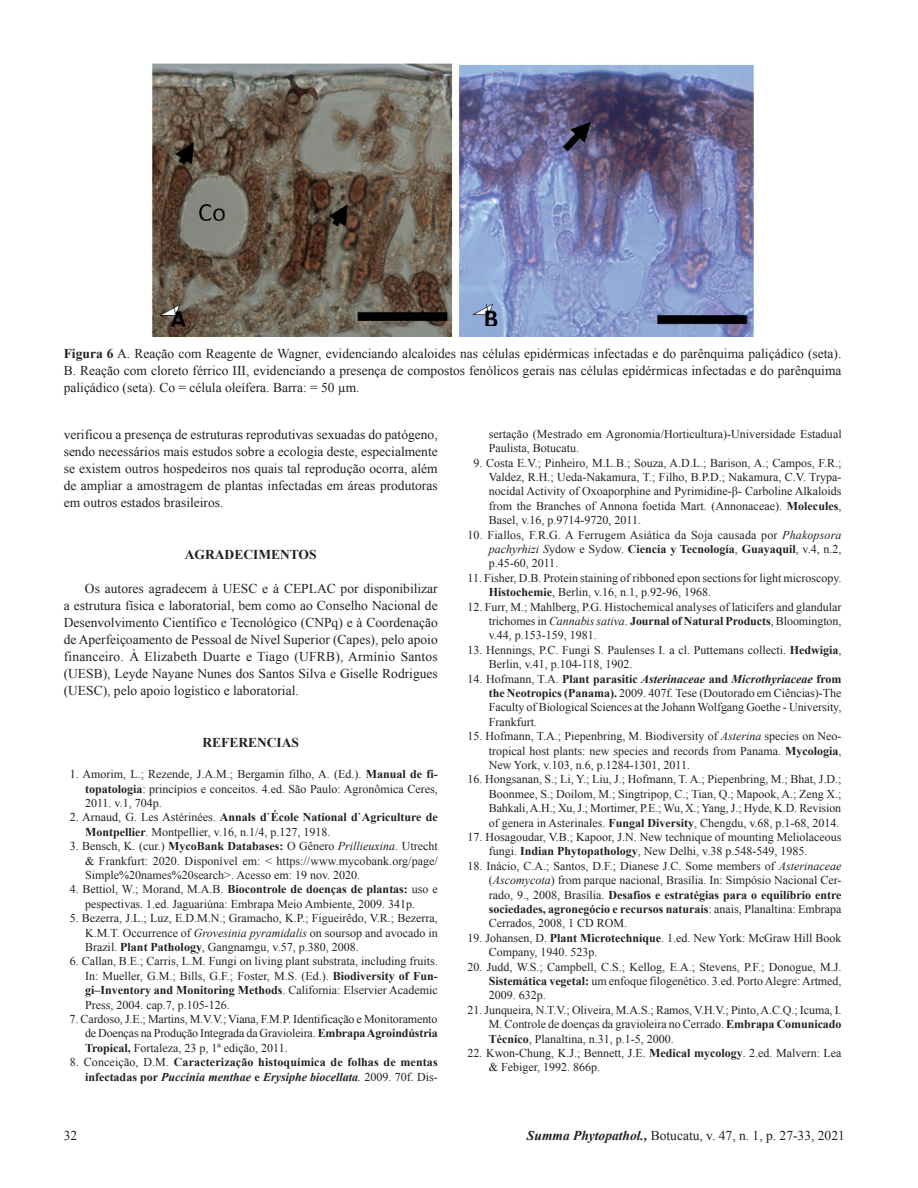
<style>
.page{position:relative;width:918px;height:1188px;background:#fff}
.page>*{position:absolute;margin:0;border:0;box-sizing:border-box;transform-origin:0 0}
.a-mat{font:13.5px/17.1px "Times New Roman";color:#231f20;text-align:justify}
.a-mat-2{font:700 13.5px "Times New Roman";color:#231f20}
.a-biblio{font:12px/14.4px "Times New Roman";color:#231f20;text-align:justify}
.a-biblio-2{font:700 12px/14.4px "Times New Roman";letter-spacing:.01em;color:#231f20;text-align:right}
.s1{font-weight:700}
.s2{color:#fff}
.s3{font-style:italic}
.s4{font-weight:400;color:#fff}
.s5{font-weight:400}
.s6{font-weight:400;font-style:italic}
.s7{font-weight:700;font-style:italic}
</style>
<div class="page">
<img style="left:152px;top:64px;width:602px;height:273px">
<p class="a-mat" style="left:64px;top:345px;width:779px"><span class="s1">Figura 6</span> A. Reação com Reagente de Wagner, evidenciando alcaloides nas células epidérmicas infectadas e do parênquima paliçádico (seta).<br>B. Reação com cloreto férrico III, evidenciando a presença de compostos fenólicos gerais nas células epidérmicas infectadas e do parênquima paliçádico (seta). Co = célula oleífera. Barra: = 50 µm.</p>
<p class="a-mat" style="left:64px;top:426px;width:376px">verificou a presença de estruturas reprodutivas sexuadas do patógeno, sendo necessários mais estudos sobre a ecologia deste, especialmente se existem outros hospedeiros nos quais tal reprodução ocorra, além de ampliar a amostragem de plantas infectadas em áreas produtoras em outros estados brasileiros.</p>
<p class="a-mat-2" style="left:185px;top:545px;width:133px">AGRADECIMENTOS</p>
<p class="a-mat" style="left:64px;top:579px;width:376px;text-indent:21px">Os autores agradecem à UESC e à CEPLAC por disponibilizar a estrutura física e laboratorial, bem como ao Conselho Nacional de Desenvolvimento Científico e Tecnológico (CNPq) e à Coordenação de Aperfeiçoamento de Pessoal de Nível Superior (Capes), pelo apoio financeiro. À Elizabeth Duarte e Tiago (UFRB), Armínio Santos (UESB), Leyde Nayane Nunes dos Santos Silva e Giselle Rodrigues (UESC), pelo apoio logístico e laboratorial.</p>
<p class="a-mat-2" style="left:202px;top:733px;width:98px">REFERENCIAS</p>
<p class="a-biblio" style="left:85px;top:767px;width:354px;text-indent:-21px"><span class="s2">0</span>1. Amorim, L.; Rezende, J.A.M.; Bergamin filho, A. (Ed.). <span class="s1">Manual de fi&shy;topatologia</span>: princípios e conceitos. 4.ed. São Paulo: Agronômica Ceres, 2011. v.1, 704p.</p>
<p class="a-biblio" style="left:85px;top:810px;width:354px;text-indent:-21px"><span class="s2">0</span>2. Arnaud, G. Les Astérinées. <span class="s1">Annals d`École National d`Agriculture de<br>Montpellier</span>. Montpellier, v.16, n.1/4, p.127, 1918.</p>
<p class="a-biblio" style="left:85px;top:839px;width:354px;text-indent:-21px"><span class="s2">0</span>3. Bensch, K. (cur.) <span class="s1">MycoBank Databases:</span> O Gênero <span class="s3">Prillieuxina</span>. Utrecht &amp; Frankfurt: 2020. Disponível em: &lt; https://www.mycobank.org/page/ Simple%20names%20search&gt;. Acesso em: 19 nov. 2020.</p>
<p class="a-biblio" style="left:64px;top:882px;width:375px;text-align:center"><span class="s2">0</span>4. Bettiol, W.; Morand, M.A.B. <span class="s1">Biocontrole de doenças de plantas:</span> uso e pespectivas. 1.ed. Jaguariúna: Embrapa Meio Ambiente, 2009. 341p.</p>
<p class="a-biblio" style="left:85px;top:911px;width:354px;text-indent:-21px"><span class="s2">0</span>5. Bezerra, J.L.; Luz, E.D.M.N.; Gramacho, K.P.; Figueirêdo, V.R.; Bezerra, K.M.T. Occurrence of <span class="s3">Grovesinia pyramidalis</span> on soursop and avocado in Brazil. <span class="s1">Plant Pathology</span>, Gangnamgu, v.57, p.380, 2008.</p>
<p class="a-biblio" style="left:85px;top:954px;width:354px;text-indent:-21px"><span class="s2">0</span>6. Callan, B.E.; Carris, L.M. Fungi on living plant substrata, including fruits.<br>In: Mueller, G.M.; Bills, G.F.; Foster, M.S. (Ed.). <span class="s1">Biodiversity of Fun&shy;gi–Inventory and Monitoring Methods</span>. California: Elservier Academic Press, 2004. cap.7, p.105-126.</p>
<p class="a-biblio" style="left:85px;top:1012px;width:354px;text-indent:-21px"><span class="s2">0</span>7. Cardoso, J.E.; Martins, M.V.V.; Viana, F.M.P. Identificação e Monitoramento de Doenças na Produção Integrada da Gravioleira. <span class="s1">Embrapa Agroindústria Tropical,</span> Fortaleza, 23 p, 1ª edição, 2011.</p>
<p class="a-biblio-2" style="left:64px;top:1055px;width:375px"><span class="s4">0</span><span class="s5">8. Conceição, D.M.</span> Caracterização histoquímica de folhas de mentas infectadas por <span class="s3">Puccinia menthae</span> e <span class="s3">Erysiphe biocellata</span><span class="s6">.</span> <span class="s5">2009. 70f. Dis-</span></p>
<p class="a-biblio" style="left:489px;top:426px;width:354px">sertação (Mestrado em Agronomia/Horticultura)-Universidade Estadual<br>Paulista, Botucatu.</p>
<p class="a-biblio" style="left:489px;top:455px;width:354px;text-indent:-21px"><span class="s2">0</span>9. Costa E.V.; Pinheiro, M.L.B.; Souza, A.D.L.; Barison, A.; Campos, F.R.; Valdez, R.H.; Ueda-Nakamura, T.; Filho, B.P.D.; Nakamura, C.V. Trypa&shy;nocidal Activity of Oxoaporphine and Pyrimidine-β- Carboline Alkaloids from the Branches of Annona foetida Mart. (Annonaceae). <span class="s1">Molecules</span>, Basel, v.16, p.9714-9720, 2011.</p>
<p class="a-biblio" style="left:489px;top:527px;width:354px;text-indent:-21px">10. Fiallos, F.R.G. A Ferrugem Asiática da Soja causada por <span class="s3">Phakopsora pachyrhizi S</span>ydow e Sydow. <span class="s1">Ciencia y Tecnología</span>, <span class="s1">Guayaquil</span>, v.4, n.2, p.45-60, 2011.</p>
<p class="a-biblio" style="left:489px;top:570px;width:354px;text-indent:-21px">11. Fisher, D.B. Protein staining of ribboned epon sections for light microscopy.<br><span class="s1">Histochemie</span>, Berlin, v.16, n.1, p.92-96, 1968.</p>
<p class="a-biblio" style="left:489px;top:599px;width:354px;text-indent:-21px">12. Furr, M.; Mahlberg, P.G. Histochemical analyses of laticifers and glandular trichomes in <span class="s3">Cannabis sativa</span>. <span class="s1">Journal of Natural Products</span>, Bloomington, v.44, p.153-159, 1981.</p>
<p class="a-biblio" style="left:489px;top:642px;width:354px;text-indent:-21px">13. Hennings, P.C. Fungi S. Paulenses I. a cl. Puttemans collecti. <span class="s1">Hedwigia</span>,<br>Berlin, v.41, p.104-118, 1902.</p>
<p class="a-biblio" style="left:489px;top:671px;width:354px;text-indent:-21px">14. Hofmann, T.A. <span class="s1">Plant parasitic</span> <span class="s7">Asterinaceae</span> <span class="s1">and</span> <span class="s7">Microthyriaceae</span> <span class="s1">from the Neotropics (Panama).</span> 2009. 407f. Tese (Doutorado em Ciências)-The Faculty of Biological Sciences at the Johann Wolfgang Goethe - University, Frankfurt.</p>
<p class="a-biblio" style="left:489px;top:729px;width:354px;text-indent:-21px">15. Hofmann, T.A.; Piepenbring, M. Biodiversity of <span class="s3">Asterina</span> species on Neo&shy;tropical host plants: new species and records from Panama. <span class="s1">Mycologia</span>, New York, v.103, n.6, p.1284-1301, 2011.</p>
<p class="a-biblio" style="left:489px;top:772px;width:354px;text-indent:-21px">16. Hongsanan, S.; Li, Y.; Liu, J.; Hofmann, T. A.; Piepenbring, M.; Bhat, J.D.; Boonmee, S.; Doilom, M.; Singtripop, C.; Tian, Q.; Mapook, A.; Zeng X.; Bahkali, A.H.; Xu, J.; Mortimer, P.E.; Wu, X.; Yang, J.; Hyde, K.D. Revision of genera in Asterinales. <span class="s1">Fungal Diversity</span>, Chengdu, v.68, p.1-68, 2014.</p>
<p class="a-biblio" style="left:489px;top:830px;width:354px;text-indent:-21px">17. Hosagoudar, V.B.; Kapoor, J.N. New technique of mounting Meliolaceous fungi. <span class="s1">Indian Phytopathology</span>, New Delhi, v.38 p.548-549, 1985.</p>
<p class="a-biblio" style="left:489px;top:858px;width:354px;text-indent:-21px">18. Inácio, C.A.; Santos, D.F.; Dianese J.C. Some members of <span class="s3">Asterinaceae </span>(<span class="s3">Ascomycota</span>) from parque nacional, Brasília. In: Simpósio Nacional Cer&shy;rado, 9., 2008, Brasília. <span class="s1">Desafios e estratégias para o equilíbrio entre sociedades, agronegócio e recursos naturais</span>: anais, Planaltina: Embrapa Cerrados, 2008, 1 CD ROM.</p>
<p class="a-biblio" style="left:489px;top:930px;width:354px;text-indent:-21px">19. Johansen, D. <span class="s1">Plant Microtechnique</span>. 1.ed. New York: McGraw Hill Book<br>Company, 1940. 523p.</p>
<p class="a-biblio" style="left:489px;top:959px;width:354px;text-indent:-21px">20. Judd, W.S.; Campbell, C.S.; Kellog, E.A.; Stevens, P.F.; Donogue, M.J.<br><span class="s1">Sistemática vegetal:</span> um enfoque filogenético. 3.ed. Porto Alegre: Artmed, 2009. 632p.</p>
<p class="a-biblio" style="left:489px;top:1002px;width:354px;text-indent:-21px">21. Junqueira, N.T.V.; Oliveira, M.A.S.; Ramos, V.H.V.; Pinto, A.C.Q.; Icuma, I.<br>M. Controle de doenças da gravioleira no Cerrado. <span class="s1">Embrapa Comunicado Técnico</span>, Planaltina, n.31, p.1-5, 2000.</p>
<p class="a-biblio" style="left:489px;top:1046px;width:354px;text-indent:-21px">22. Kwon-Chung, K.J.; Bennett, J.E. <span class="s1">Medical mycology</span>. 2.ed. Malvern: Lea &amp; Febiger, 1992. 866p.</p>
<p class="a-mat" style="left:64px;top:1127px;width:15px">32</p>
<p class="a-mat" style="left:527px;top:1127px;width:319px"><span class="s7">Summa Phytopathol.,</span> Botucatu, v. 47, n. 1, p. 27-33, 2021</p>
</div>
